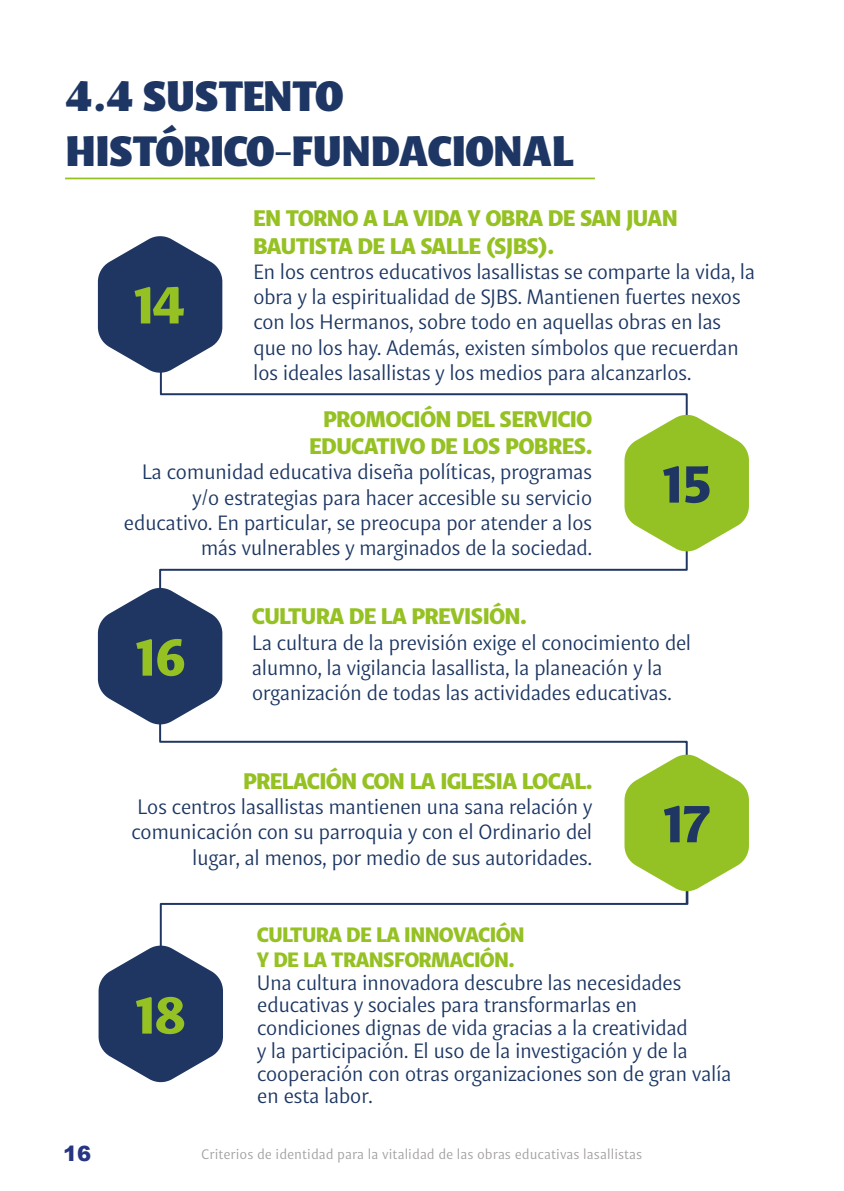
<style>
.page{position:relative;width:844px;height:1191px;background:#fff}
.page>*{position:absolute;margin:0;border:0;box-sizing:border-box;transform-origin:0 0}
.t1{font:900 52.5px "Indivisa Text Sans";color:#95c123}
.t2{font:900 52.5px "Indivisa Text Sans";color:#1f3663}
.t3{font:800 45.5px/54.6px "Indivisa Display Sans";letter-spacing:-.03em;color:#1e3664}
.t4{font:900 22.75px/27.3px "Indivisa Text Sans";letter-spacing:-.025em;color:#95c123}
.t5{font:21px/25.2px "Indivisa Text Sans";letter-spacing:-.03em;color:#1c3662}
.t6{font:900 21px/25.2px "Indivisa Text Sans";letter-spacing:-.025em;color:#95c123}
.t7{font:900 21px "Arial";color:#283583}
.t8{font:14px "Indivisa Text Sans";color:#a19e9e}
</style>
<div class="page">
<svg style="left:98px;top:944px;width:125px;height:139px"></svg>
<svg style="left:159px;top:374px;width:529px;height:531px"></svg>
<svg style="left:98px;top:236px;width:124px;height:138px"></svg>
<svg style="left:624px;top:414px;width:124px;height:138px"></svg>
<svg style="left:98px;top:587px;width:124px;height:138px"></svg>
<svg style="left:624px;top:753px;width:124px;height:139px"></svg>
<hr style="left:65px;top:178px;width:529px;height:1px;background:#95c123">
<h2 class="t3" style="left:65px;top:65px;width:510px">4.4 SUSTENTO<br>HISTÓRICO-FUNDACIONAL</h2>
<p class="t4" style="left:253px;top:203px;width:426px">EN TORNO A LA VIDA Y OBRA DE SAN JUAN<br>BAUTISTA DE LA SALLE (SJBS).</p>
<p class="t5" style="left:253px;top:258px;width:503px">En los centros educativos lasallistas se comparte la vida, la obra y la espiritualidad de SJBS. Mantienen fuertes nexos con los Hermanos, sobre todo en aquellas obras en las que no los hay. Además, existen símbolos que recuerdan los ideales lasallistas y los medios para alcanzarlos.</p>
<p class="t4" style="left:309px;top:403px;width:285px;text-align:right">PROMOCIÓN DEL SERVICIO<br>EDUCATIVO DE LOS POBRES.</p>
<p class="t5" style="left:124px;top:458px;width:470px;text-align:right">La comunidad educativa diseña políticas, programas y/o estrategias para hacer accesible su servicio educativo. En particular, se preocupa por atender a los más vulnerables y marginados de la sociedad.</p>
<h1 class="t1" style="left:134px;top:259px;width:53px">14</h1>
<h1 class="t2" style="left:662px;top:438px;width:51px">15</h1>
<h1 class="t1" style="left:135px;top:611px;width:52px">16</h1>
<p class="t4" style="left:252px;top:601px;width:276px">CULTURA DE LA PREVISIÓN.</p>
<p class="t5" style="left:252px;top:628px;width:441px">La cultura de la previsión exige el conocimiento del alumno, la vigilancia lasallista, la planeación y la organización de todas las actividades educativas.</p>
<p class="t4" style="left:243px;top:765px;width:351px">PRELACIÓN CON LA IGLESIA LOCAL.</p>
<p class="t5" style="left:131px;top:793px;width:462px;text-align:right">Los centros lasallistas mantienen una sana relación y comunicación con su parroquia y con el Ordinario del lugar, al menos, por medio de sus autoridades.</p>
<h1 class="t2" style="left:663px;top:777px;width:50px">17</h1>
<h1 class="t1" style="left:135px;top:969px;width:53px">18</h1>
<p class="t6" style="left:257px;top:920px;width:269px">CULTURA DE LA INNOVACIÓN<br>Y DE LA TRANSFORMACIÓN.</p>
<p class="t5" style="left:257px;top:969px;width:476px;line-height:22.8px">Una cultura innovadora descubre las necesidades educativas y sociales para transformarlas en condiciones dignas de vida gracias a la creatividad<br>y la participación. El uso de la investigación y de la cooperación con otras organizaciones son de gran valía en esta labor.</p>
<p class="t7" style="left:63px;top:1138px;width:30px">16</p>
<p class="t8" style="left:201px;top:1143px;width:443px">Criterios de identidad para la vitalidad de las obras educativas lasallistas</p>
</div>
